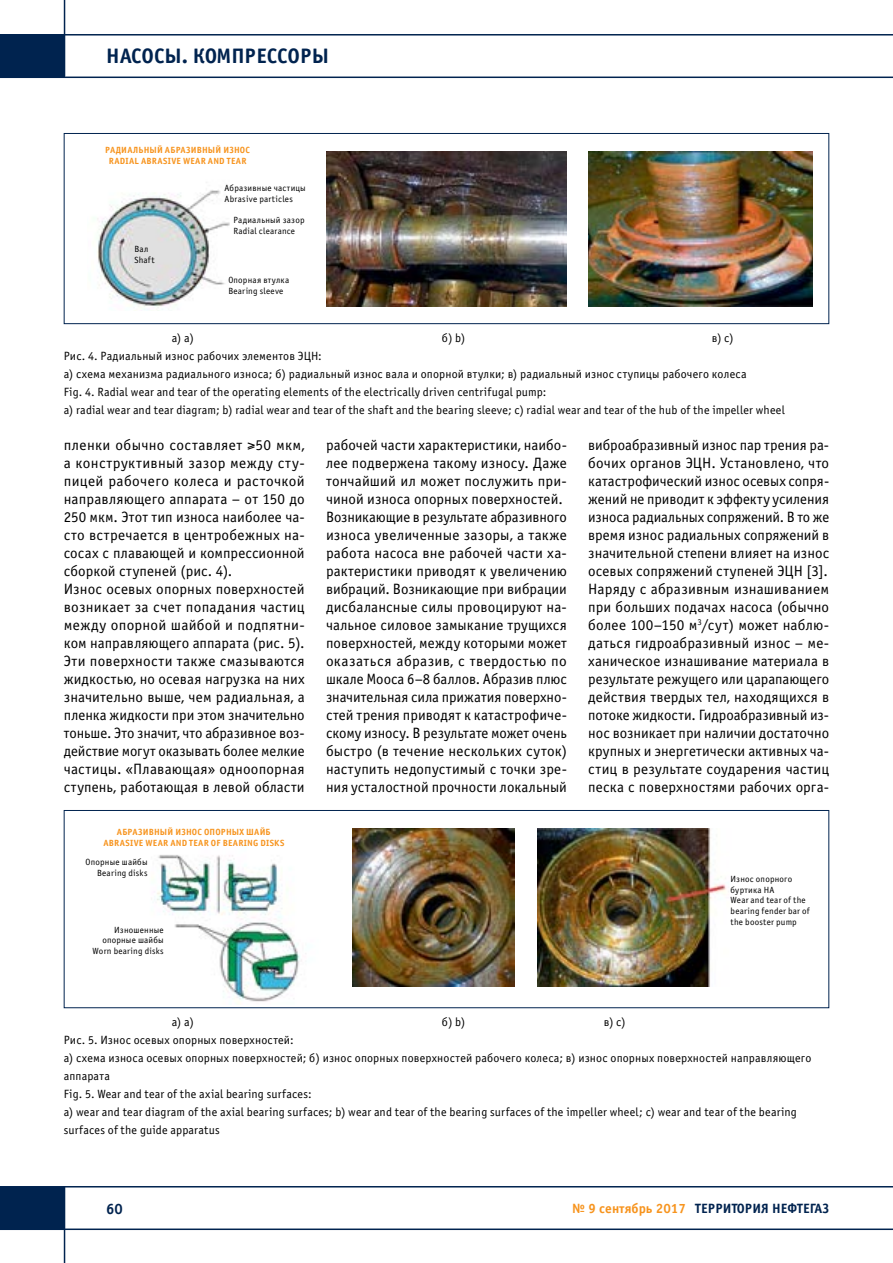
<style>
.page{position:relative;width:893px;height:1263px;background:#fff}
.page>*{position:absolute;margin:0;border:0;box-sizing:border-box;transform-origin:0 0}
.t1{font:700 21px "Officina Sans C";color:#00234f}
.t2{font:15px/18px "Officina Sans C";letter-spacing:.01em;color:#000}
.t3{font:700 15px "Officina Sans C";color:#00234f}
.t4{font:700 13.5px "Officina Sans C";color:#00234f}
.t5{font:12px/18px "Officina Sans C";letter-spacing:.015em;color:#000}
.t6{font:9px/10.8px "Officina Sans C";letter-spacing:.025em;color:#000}
.t7{font:700 9px/10.8px "Officina Sans C";letter-spacing:.025em;color:#f7941e;text-align:center}
.s1{color:#f7941e}
</style>
<div class="page">
<hr style="left:0;top:77px;width:893px;height:1px;background:#00234f">
<hr style="left:64px;top:0;width:1px;height:77px;background:#00234f">
<hr style="left:0;top:34px;width:893px;height:2px;background:#00234f">
<div style="left:0;top:35px;width:64px;height:42px;background:#00234f"></div>
<hr style="left:0;top:1186px;width:893px;height:1px;background:#00234f">
<hr style="left:64px;top:1186px;width:1px;height:77px;background:#00234f">
<hr style="left:0;top:1228px;width:893px;height:2px;background:#00234f">
<div style="left:0;top:1187px;width:64px;height:42px;background:#00234f"></div>
<div style="left:64px;top:133px;width:765px;height:191px;border:1px solid #00234f"></div>
<div style="left:64px;top:810px;width:765px;height:198px;border:1px solid #00234f"></div>
<img style="left:97px;top:190px;width:133px;height:120px">
<img style="left:157px;top:855px;width:145px;height:149px">
<img style="left:326px;top:151px;width:241px;height:155px">
<img style="left:353px;top:828px;width:162px;height:158px">
<img style="left:588px;top:151px;width:224px;height:155px">
<img style="left:538px;top:828px;width:188px;height:158px">
<h1 class="t1" style="left:106px;top:44px;width:224px">НАСОСЫ. КОМПРЕССОРЫ</h1>
<p class="t7" style="left:105px;top:145px;width:146px">РАДИАЛЬНЫЙ АБРАЗИВНЫЙ ИЗНОС<br>RADIAL ABRASIVE WEAR AND TEAR</p>
<p class="t6" style="left:225px;top:183px;width:83px">Абразивные частицы<br>Abrasive particles</p>
<p class="t6" style="left:134px;top:244px;width:22px">Вал<br>Shaft</p>
<p class="t6" style="left:233px;top:215px;width:73px">Радиальный зазор<br>Radial clearance</p>
<p class="t6" style="left:228px;top:275px;width:62px">Опорная втулка<br>Bearing sleeve</p>
<p class="t5" style="left:172px;top:329px;width:23px">а) a)</p>
<p class="t5" style="left:442px;top:329px;width:25px">б) b)</p>
<p class="t5" style="left:712px;top:329px;width:23px">в) c)</p>
<p class="t5" style="left:64px;top:347px;width:722px">Рис. 4. Радиальный износ рабочих элементов ЭЦН:<br>а) схема механизма радиального износа; б) радиальный износ вала и опорной втулки; в) радиальный износ ступицы рабочего колеса<br>Fig. 4. Radial wear and tear of the operating elements of the electrically driven centrifugal pump:<br>а) radial wear and tear diagram; b) radial wear and tear of the shaft and the bearing sleeve; c) radial wear and tear of the hub of the impeller wheel</p>
<p class="t2" style="left:64px;top:436px;width:242px">пленки обычно составляет ≥50 мкм, а конструктивный зазор между сту&shy;пицей рабочего колеса и расточкой направляющего аппарата – от 150 до 250 мкм. Этот тип износа наиболее ча&shy;сто встречается в центробежных на&shy;сосах с плавающей и компрессионной сборкой ступеней (рис. 4).<br>Износ осевых опорных поверхностей возникает за счет попадания частиц между опорной шайбой и подпятни&shy;ком направляющего аппарата (рис. 5).<br>Эти поверхности также смазываются жидкостью, но осевая нагрузка на них значительно выше, чем радиальная, а пленка жидкости при этом значительно тоньше. Это значит, что абразивное воз&shy;действие могут оказывать более мелкие частицы. «Плавающая» одноопорная ступень, работающая в левой области</p>
<p class="t2" style="left:326px;top:436px;width:242px">рабочей части характеристики, наибо&shy;лее подвержена такому износу. Даже тончайший ил может послужить при&shy;чиной износа опорных поверхностей.<br>Возникающие в результате абразивного износа увеличенные зазоры, а также работа насоса вне рабочей части ха&shy;рактеристики приводят к увеличению вибраций. Возникающие при вибрации дисбалансные силы провоцируют на&shy;чальное силовое замыкание трущихся поверхностей, между которыми может оказаться абразив, с твердостью по шкале Мооса 6–8 баллов. Абразив плюс значительная сила прижатия поверхно&shy;стей трения приводят к катастрофиче&shy;скому износу. В результате может очень быстро (в течение нескольких суток) наступить недопустимый с точки зре&shy;ния усталостной прочности локальный</p>
<p class="t2" style="left:588px;top:436px;width:242px;text-align:justify">виброабразивный износ пар трения ра&shy;бочих органов ЭЦН. Установлено, что катастрофический износ осевых сопря&shy;жений не приводит к эффекту усиления износа радиальных сопряжений. В то же время износ радиальных сопряжений в значительной степени влияет на износ осевых сопряжений ступеней ЭЦН [3].<br>Наряду с абразивным изнашиванием при больших подачах насоса (обычно более 100–150 м<sup>3</sup>/сут) может наблю&shy;даться гидроабразивный износ – ме&shy;ханическое изнашивание материала в результате режущего или царапающего действия твердых тел, находящихся в потоке жидкости. Гидроабразивный из&shy;нос возникает при наличии достаточно крупных и энергетически активных ча&shy;стиц в результате соударения частиц песка с поверхностями рабочих орга-</p>
<p class="t7" style="left:103px;top:826px;width:182px">АБРАЗИВНЫЙ ИЗНОС ОПОРНЫХ ШАЙБ<br>ABRASIVE WEAR AND TEAR OF BEARING DISKS</p>
<p class="t6" style="left:86px;top:856px;width:63px;text-align:right">Опорные шайбы<br>Bearing disks</p>
<p class="t6" style="left:93px;top:924px;width:73px;text-align:right">Изношенные опорные шайбы<br>Worn bearing disks</p>
<p class="t6" style="left:730px;top:874px;width:81px">Износ опорного буртика НА<br>Wear and tear of the bearing fender bar of the booster pump</p>
<p class="t5" style="left:172px;top:1013px;width:23px">а) a)</p>
<p class="t5" style="left:442px;top:1013px;width:25px">б) b)</p>
<p class="t5" style="left:604px;top:1013px;width:23px">в) c)</p>
<p class="t5" style="left:64px;top:1031px;width:749px">Рис. 5. Износ осевых опорных поверхностей:<br>а) схема износа осевых опорных поверхностей; б) износ опорных поверхностей рабочего колеса; в) износ опорных поверхностей направляющего аппарата<br>Fig. 5. Wear and tear of the axial bearing surfaces:<br>a) wear and tear diagram of the axial bearing surfaces; b) wear and tear of the bearing surfaces of the impeller wheel; c) wear and tear of the bearing surfaces of the guide apparatus</p>
<p class="t3" style="left:106px;top:1200px;width:18px">60</p>
<p class="t4" style="left:572px;top:1201px;width:258px"><span class="s1">№ 9 сентябрь 2017</span> ТЕРРИТОРИЯ НЕФТЕГАЗ</p>
</div>
